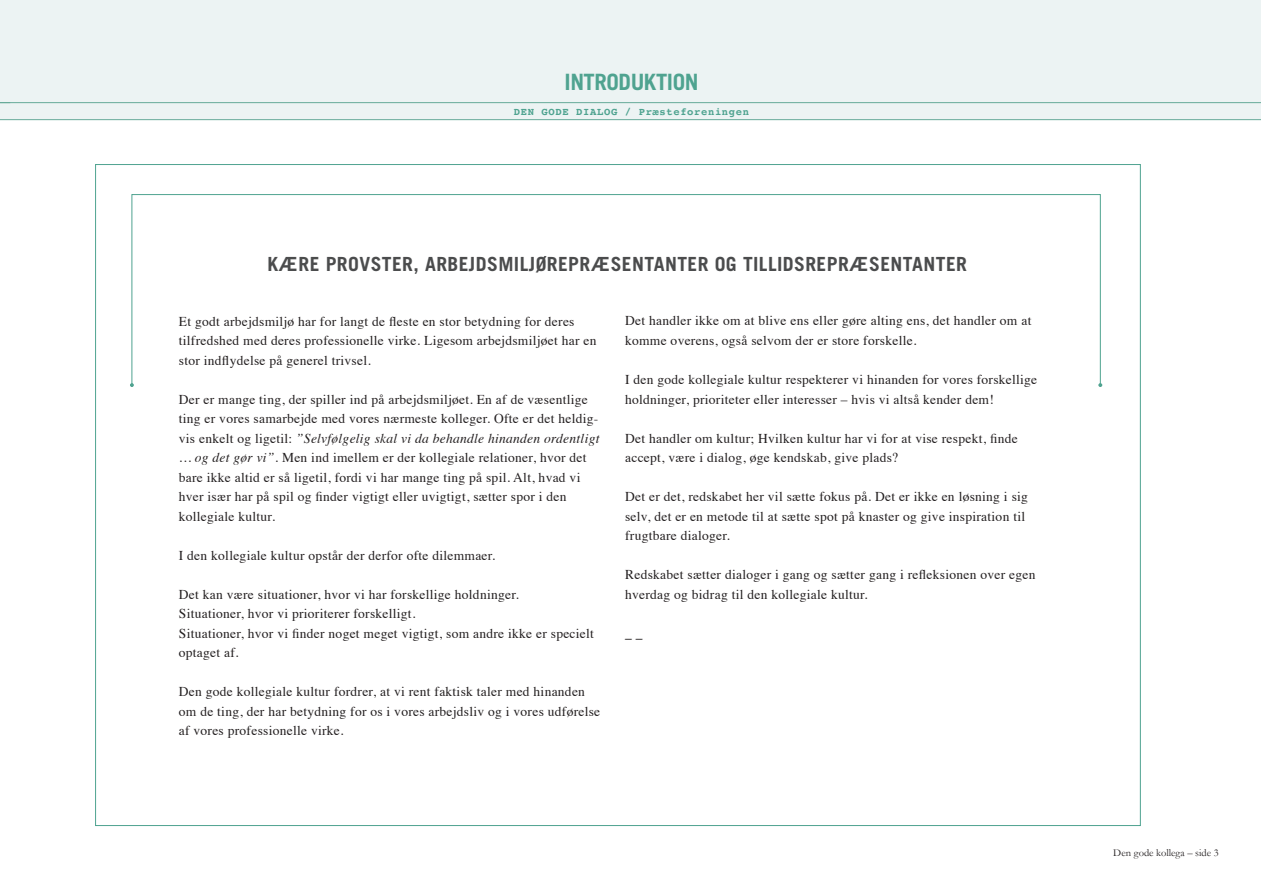
<style>
.page{position:relative;width:1261px;height:892px;background:#fff}
.page>*{position:absolute;margin:0;border:0;box-sizing:border-box;transform-origin:0 0}
.t1{font:700 22.5px "Trade Gothic";letter-spacing:-.02em;color:#4fa390}
.t2{font:700 19.5px "Trade Gothic";letter-spacing:.02em;color:#4b4c4d}
.t3{font:13.5px/19.5px "Times";letter-spacing:.02em;color:#231f20}
.t4{font:italic 700 13.5px "Times";color:#231f20}
.t5{font:700 10.5px "Courier";letter-spacing:.06em;color:#4fa390}
.t6{font:10.5px "Garamond";color:#231f20}
.s1{font-style:italic}
</style>
<div class="page">
<div style="left:0;top:0;width:1260px;height:120px;background:#ecf3f3"></div>
<div style="left:131px;top:194px;width:969px;height:191px;border:1px solid #4fa390"></div>
<svg style="left:1098px;top:383px;width:3px;height:4px"></svg>
<svg style="left:130px;top:383px;width:4px;height:4px"></svg>
<hr style="left:0;top:119px;width:1260px;height:1px;background:#6a9">
<hr style="left:0;top:102px;width:1260px;height:1px;background:#6a9">
<h1 class="t1" style="left:564px;top:68px;width:135px">INTRODUKTION</h1>
<p class="t5" style="left:514px;top:103px;width:236px">DEN GODE DIALOG / Præsteforeningen</p>
<h2 class="t2" style="left:267px;top:252px;width:701px">KÆRE PROVSTER, ARBEJDSMILJØREPRÆSENTANTER OG TILLIDSREPRÆSENTANTER</h2>
<p class="t3" style="left:179px;top:310px;width:419px">Et godt arbejdsmiljø har for langt de fleste en stor betydning for deres tilfredshed med deres professionelle virke. Ligesom arbejdsmiljøet har en stor indflydelse på generel trivsel.</p>
<p class="t3" style="left:179px;top:388px;width:422px">Der er mange ting, der spiller ind på arbejdsmiljøet. En af de væsentlige ting er vores samarbejde med vores nærmeste kolleger. Ofte er det heldig&shy;vis enkelt og ligetil: <span class="s1">”Selvfølgelig skal vi da behandle hinanden ordentligt … og det gør vi”.</span> Men ind imellem er der kollegiale relationer, hvor det bare ikke altid er så ligetil, fordi vi har mange ting på spil. Alt, hvad vi hver især har på spil og finder vigtigt eller uvigtigt, sætter spor i den kollegiale kultur.</p>
<p class="t3" style="left:179px;top:544px;width:318px">I den kollegiale kultur opstår der derfor ofte dilemmaer.</p>
<p class="t3" style="left:179px;top:583px;width:416px">Det kan være situationer, hvor vi har forskellige holdninger.<br>Situationer, hvor vi prioriterer forskelligt.<br>Situationer, hvor vi finder noget meget vigtigt, som andre ikke er specielt optaget af.</p>
<p class="t3" style="left:179px;top:680px;width:423px">Den gode kollegiale kultur fordrer, at vi rent faktisk taler med hinanden om de ting, der har betydning for os i vores arbejdsliv og i vores udførelse af vores professionelle virke.</p>
<p class="t3" style="left:625px;top:310px;width:407px">Det handler ikke om at blive ens eller gøre alting ens, det handler om at komme overens, også selvom der er store forskelle.</p>
<p class="t3" style="left:625px;top:368px;width:413px">I den gode kollegiale kultur respekterer vi hinanden for vores forskellige holdninger, prioriteter eller interesser – hvis vi altså kender dem!</p>
<p class="t3" style="left:625px;top:427px;width:394px">Det handler om kultur; Hvilken kultur har vi for at vise respekt, finde accept, være i dialog, øge kendskab, give plads?</p>
<p class="t3" style="left:625px;top:485px;width:404px">Det er det, redskabet her vil sætte fokus på. Det er ikke en løsning i sig selv, det er en metode til at sætte spot på knaster og give inspiration til frugtbare dialoger.</p>
<p class="t3" style="left:625px;top:563px;width:411px">Redskabet sætter dialoger i gang og sætter gang i refleksionen over egen hverdag og bidrag til den kollegiale kultur.</p>
<p class="t4" style="left:625px;top:620px;width:19px">_ _</p>
<p class="t6" style="left:1112px;top:846px;width:107px">Den gode kollega – side 3</p>
</div>
